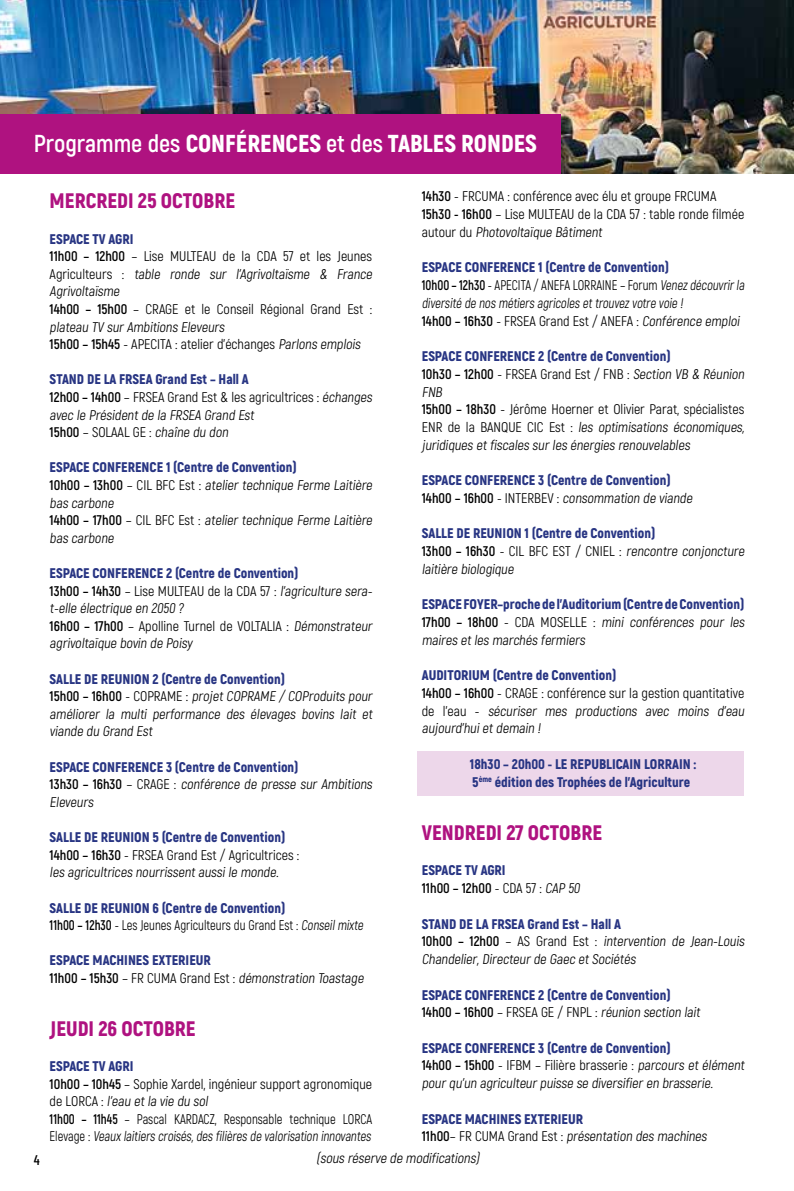
<style>
.page{position:relative;width:794px;height:1191px;background:#fff}
.page>*{position:absolute;margin:0;border:0;box-sizing:border-box;transform-origin:0 0}
.t1{font:900 24.5px "Akrobat";color:#fff}
.t2{font:900 21px "Akrobat";color:#af1280}
.t3{font:14px/17.7px "Akrobat";color:#000}
.t4{font:14px/17.7px "Akrobat";color:#000;scale:.9 1}
.t5{font:900 14px/17.7px "Akrobat";color:#283583}
.t6{font:italic 14px "Akrobat";color:#000}
.t7{font:500 14px "Barlow Condensed";color:#000}
.s1{font-weight:700}
.s2{font-weight:900;color:#283583}
.s3{font-weight:700;color:#000}
.s4{font-weight:400;color:#000}
</style>
<div class="page">
<img style="left:0;top:0;width:794px;height:174px">
<div style="left:0;top:114px;width:561px;height:60px;background:#af1280"></div>
<div style="left:418px;top:751px;width:326px;height:44px;background:#edd7ea"></div>
<h1 class="t1" style="left:34px;top:128px;width:505px"><span class="s1">Programme des</span> CONFÉRENCES <span class="s1">et des</span> TABLES RONDES</h1>
<h2 class="t2" style="left:50px;top:187px;width:187px">MERCREDI 25 OCTOBRE</h2>
<p class="t3" style="left:50px;top:230px;width:326px"><span class="s2">ESPACE TV AGRI<br></span><span class="s1">11h00 – 12h00</span> – Lise MULTEAU de la CDA 57 et les Jeunes Ag ri c u l t e u rs : table ronde sur l’Agrivoltaïsme &amp; France Agrivoltaïsme<br><span class="s1">14h00 – 15h00</span> – CRAGE et le Conseil Régional Grand Est : plateau TV sur Ambitions Eleveurs<br><span class="s1">15h00 – 15h45</span> - APECITA : atelier d’échanges Parlons emplois</p>
<p class="t3" style="left:50px;top:371px;width:326px"><span class="s2">STAND DE LA FRSEA Grand Est – Hall A<br></span><span class="s1">12h00 – 14h00</span> – FRSEA Grand Est &amp; les agricultrices : échanges avec le Président de la FRSEA Grand Est<br><span class="s1">15h00</span> – SOLAAL GE : chaîne du don</p>
<p class="t3" style="left:50px;top:459px;width:326px"><span class="s2">ESPACE CONFERENCE 1 (Centre de Convention)<br></span><span class="s1">1 0 h 0 0 – 1 3 h 0 0</span> – C I L B F C Est : atelier technique Ferme Laitière bas carbone<br><span class="s1">1 4h 0 0 – 1 7 h 0 0</span> – C I L B F C Est : atelier technique Ferme Laitière bas carbone</p>
<p class="t3" style="left:50px;top:564px;width:326px"><span class="s2">ESPACE CONFERENCE 2 (Centre de Convention)<br></span><span class="s1">13h00 – 14h30</span> – Lise MULTEAU de la CDA 57 : l’agriculture sera&shy;t-elle électrique en 2050 ?<br><span class="s1">16h00 – 17h00</span> – Apolline Turnel de VOLTALIA : Démonstrateur agrivoltaïque bovin de Poisy</p>
<p class="t3" style="left:50px;top:670px;width:326px"><span class="s2">SALLE DE REUNION 2 (Centre de Convention)<br></span><span class="s1">1 5 h 0 0 – 1 6 h 0 0</span> - C O PRA M E : projet COPRAME / COProduits pour améliorer la multi performance des élevages bovins lait et viande du Grand Est</p>
<p class="t3" style="left:50px;top:758px;width:326px"><span class="s2">ESPACE CONFERENCE 3 (Centre de Convention)<br></span><span class="s1">1 3 h 3 0 – 1 6 h 3 0</span> – C RAG E : conférence de presse sur Ambitions<br>Eleveurs</p>
<p class="t3" style="left:50px;top:828px;width:251px"><span class="s2">SALLE DE REUNION 5 (Centre de Convention)<br></span><span class="s1">14h00 – 16h30</span> - FRSEA Grand Est / Agricultrices : les agricultrices nourrissent aussi le monde.</p>
<p class="t4" style="left:50px;top:898px;width:352px"><span class="s2">SALLE DE REUNION 6 (Centre de Convention)<br></span><span class="s1">11h00 – 12h30</span> - Les Jeunes Agriculteurs du Grand Est : Conseilmixte</p>
<p class="t3" style="left:50px;top:951px;width:318px"><span class="s2">ESPACE MACHINES EXTERIEUR<br></span><span class="s1">11h00 – 15h30</span> – FR CUMA Grand Est : démonstration Toastage</p>
<h2 class="t2" style="left:50px;top:1014px;width:148px">JEUDI 26 OCTOBRE</h2>
<p class="t3" style="left:50px;top:1057px;width:325px"><span class="s2">ESPACE TV AGRI<br></span><span class="s1">10h00 – 10h45</span> – Sophie Xardel, ingénieur support agronomique d e L O R CA : l’eau et la vie du sol<br><span class="s1">11h00 – 11h45</span> – Pascal KARDACZ, Responsable technique LORCA E l e v a g e : Veaux laitiers croisés,des filières de valorisation innovantes</p>
<p class="t3" style="left:422px;top:188px;width:324px"><span class="s1">14h30</span> - FRCUMA : conférence avec élu et groupe FRCUMA<br><span class="s1">15h30 - 16h00</span> – Lise MULTEAU de la CDA 57 : table ronde filmée a u t o u r d u Photovoltaïque Bâtiment</p>
<p class="t4" style="left:422px;top:259px;width:362px"><span class="s2">ESPACE CONFERENCE 1 (Centre de Convention)<br></span><span class="s1">10h00 – 12h30</span> - APECITA / ANEFA LORRAINE – Forum Venez découvrirla diversité de nos métiers agricoles ettrouvez votre voie !<br><span class="s1">14h00 – 16h30</span> - FRSEA Grand Est / ANEFA : Conférence emploi</p>
<p class="t3" style="left:422px;top:347px;width:326px"><span class="s2">ESPACE CONFERENCE 2 (Centre de Convention)<br></span><span class="s1">10h30 – 12h00</span> - FRSEA Grand Est / FNB : Section VB &amp; Réunion FNB<br><span class="s1">15h00 – 18h30</span> - Jérôme Hoerner et Olivier Parat, spécialistes E N R d e l a BA N Q U E C I C Est : les optimisations économiques, juridiques et fiscales sur les énergies renouvelables</p>
<p class="t5" style="left:422px;top:471px;width:274px">ESPACE CONFERENCE 3 (Centre de Convention)<br><span class="s3">14h 0 0 – 1 6 h 0 0</span> <span class="s4">- I N T E R B EV : consommation de viande</span></p>
<p class="t3" style="left:422px;top:524px;width:326px"><span class="s2">SALLE DE REUNION 1 (Centre de Convention)<br></span><span class="s1">13h00 – 16h30</span> - CIL BFC EST / CNIEL : rencontre conjoncture laitière biologique</p>
<p class="t3" style="left:422px;top:595px;width:326px"><span class="s2">ESPACE FOYER–proche de l’Auditorium (Centre de Convention)<br></span><span class="s1">17h 0 0 – 1 8 h 0 0</span> - C DA M O S E LLE : mini conférences pour les maires et les marchés fermiers</p>
<p class="t3" style="left:422px;top:666px;width:326px"><span class="s2">AUDITORIUM (Centre de Convention)<br></span><span class="s1">14h00 – 16h00</span> - CRAGE : conférence sur la gestion quantitative d e l ’ e a u - sécuriser mes productions avec moins d’eau aujourd’hui et demain !</p>
<p class="t5" style="left:470px;top:755px;width:228px">18h30 – 20h00 - LE REPUBLICAIN LORRAIN :<br>5<sup>ème</sup> édition des Trophées de l’Agriculture</p>
<h2 class="t2" style="left:422px;top:819px;width:182px">VENDREDI 27 OCTOBRE</h2>
<p class="t5" style="left:422px;top:861px;width:162px">ESPACE TV AGRI<br><span class="s3">11h00 – 12h00</span> <span class="s4">- CDA 57 : CAP 50</span></p>
<p class="t3" style="left:422px;top:914px;width:326px"><span class="s2">STAND DE LA FRSEA Grand Est – Hall A<br></span><span class="s1">1 0 h 0 0 – 1 2 h 0 0</span> – AS G ra n d Est : intervention de Jean-Louis<br>Chandelier, Directeur de Gaec et Sociétés</p>
<p class="t5" style="left:422px;top:985px;width:282px">ESPACE CONFERENCE 2 (Centre de Convention)<br><span class="s3">14h00 – 16h00</span> <span class="s4">– FRSEA GE / FNPL : réunion section lait</span></p>
<p class="t3" style="left:422px;top:1039px;width:326px"><span class="s2">ESPACE CONFERENCE 3 (Centre de Convention)<br></span><span class="s1">14h00 – 15h00</span> - IFBM – Filière brasserie : parcours et élément pour qu’un agriculteur puisse se diversifier en brasserie.</p>
<p class="t3" style="left:422px;top:1110px;width:289px"><span class="s2">ESPACE MACHINES EXTERIEUR<br></span><span class="s1">1 1 h 0 0</span> – F R C U M A G ra n d Est : présentation des machines</p>
<p class="t6" style="left:316px;top:1149px;width:168px">(sous réserve de modifications)</p>
<p class="t7" style="left:34px;top:1151px;width:8px">4</p>
</div>
